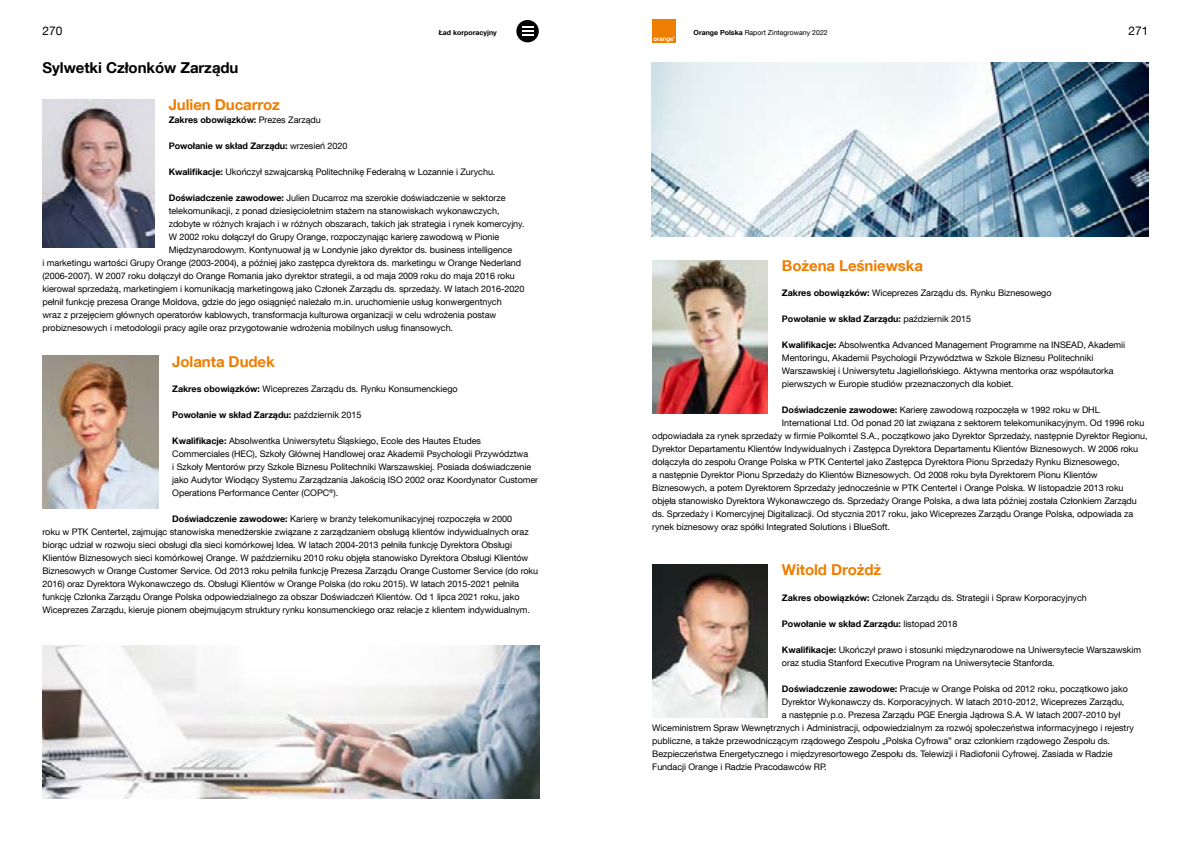
<style>
.page{position:relative;width:1191px;height:842px;background:#fff}
.page>*{position:absolute;margin:0;border:0;box-sizing:border-box;transform-origin:0 0}
.t1{font:700 15px "Helvetica Neue LT Com";letter-spacing:-.005em;color:#ef7d00}
.t2{font:700 15px "Helvetica Neue LT Com";letter-spacing:-.005em;color:#000}
.t3{font:12px "Helvetica Neue LT Com";letter-spacing:-.005em;color:#000}
.t4{font:9px/13px "Helvetica Neue LT Com";letter-spacing:-.005em;color:#000}
.t5{font:700 9px "Helvetica Neue LT Com";letter-spacing:-.005em;color:#000}
.t6{font:7px "Helvetica Neue LT Com";color:#000}
.t7{font:700 7px "Helvetica Neue LT Com";color:#000}
.s1{font-weight:700}
.s2{font-weight:400}
</style>
<div class="page">
<div style="left:516px;top:20px;width:23px;height:22px;background:#000;border-radius:50%"></div>
<svg style="left:522px;top:27px;width:11px;height:9px"></svg>
<div style="left:652px;top:19px;width:24px;height:24px;background:#ef7d00"></div>
<svg style="left:653px;top:36px;width:22px;height:6px"></svg>
<img style="left:43px;top:99px;width:111px;height:148px">
<img style="left:43px;top:356px;width:115px;height:153px">
<img style="left:42px;top:646px;width:497px;height:153px">
<img style="left:651px;top:62px;width:497px;height:175px">
<img style="left:652px;top:564px;width:116px;height:153px">
<img style="left:652px;top:260px;width:116px;height:153px">
<h2 class="t3" style="left:43px;top:24px;width:21px">270</h2>
<p class="t7" style="left:439px;top:28px;width:60px">Ład korporacyjny</p>
<p class="t6" style="left:693px;top:28px;width:136px"><span class="s1">Orange Polska</span> Raport Zintegrowany 2022</p>
<h2 class="t3" style="left:1128px;top:24px;width:21px">271</h2>
<h1 class="t2" style="left:43px;top:58px;width:197px">Sylwetki Członków Zarządu</h1>
<h1 class="t1" style="left:169px;top:95px;width:113px">Julien Ducarroz</h1>
<p class="t5" style="left:169px;top:114px;width:154px">Zakres obowiązków: <span class="s2">Prezes Zarządu</span></p>
<p class="t5" style="left:169px;top:140px;width:180px">Powołanie w skład Zarządu: <span class="s2">wrzesień 2020</span></p>
<p class="t4" style="left:169px;top:165px;width:328px"><span class="s1">Kwalifikacje:</span> Ukończył szwajcarską Politechnikę Federalną w Lozannie i Zurychu.</p>
<p class="t4" style="left:169px;top:191px;width:338px"><span class="s1">Doświadczenie zawodowe:</span> Julien Ducarroz ma szerokie doświadczenie w sektorze</p>
<p class="t4" style="left:169px;top:204px;width:332px">telekomunikacji, z ponad dziesięcioletnim stażem na stanowiskach wykonawczych,</p>
<p class="t4" style="left:169px;top:217px;width:357px">zdobyte w różnych krajach i w różnych obszarach, takich jak strategia i rynek komercyjny.</p>
<p class="t4" style="left:169px;top:230px;width:332px">W 2002 roku dołączył do Grupy Orange, rozpoczynając karierę zawodową w Pionie</p>
<p class="t4" style="left:169px;top:243px;width:345px">Międzynarodowym. Kontynuował ją w Londynie jako dyrektor ds. business intelligence</p>
<p class="t4" style="left:43px;top:256px;width:480px">i marketingu wartości Grupy Orange (2003-2004), a później jako zastępca dyrektora ds. marketingu w Orange Nederland</p>
<p class="t4" style="left:43px;top:269px;width:474px">(2006-2007). W 2007 roku dołączył do Orange Romania jako dyrektor strategii, a od maja 2009 roku do maja 2016 roku</p>
<p class="t4" style="left:43px;top:282px;width:483px">kierował sprzedażą, marketingiem i komunikacją marketingową jako Członek Zarządu ds. sprzedaży. W latach 2016-2020</p>
<p class="t4" style="left:43px;top:295px;width:461px">pełnił funkcję prezesa Orange Moldova, gdzie do jego osiągnięć należało m.in. uruchomienie usług konwergentnych</p>
<p class="t4" style="left:43px;top:308px;width:455px">wraz z przejęciem głównych operatorów kablowych, transformacja kulturowa organizacji w celu wdrożenia postaw</p>
<p class="t4" style="left:43px;top:321px;width:412px">probiznesowych i metodologii pracy agile oraz przygotowanie wdrożenia mobilnych usług finansowych.</p>
<h1 class="t1" style="left:172px;top:352px;width:104px">Jolanta Dudek</h1>
<p class="t4" style="left:172px;top:382px;width:287px"><span class="s1">Zakres obowiązków:</span> Wiceprezes Zarządu ds. Rynku Konsumenckiego</p>
<p class="t5" style="left:172px;top:409px;width:191px">Powołanie w skład Zarządu: <span class="s2">październik 2015</span></p>
<p class="t4" style="left:172px;top:434px;width:367px"><span class="s1">Kwalifikacje:</span> Absolwentka Uniwersytetu Śląskiego, Ecole des Hautes Etudes Commerciales (HEC), Szkoły Głównej Handlowej oraz Akademii Psychologii Przywództwa<br>i Szkoły Mentorów przy Szkole Biznesu Politechniki Warszawskiej. Posiada doświadczenie jako Audytor Wiodący Systemu Zarządzania Jakością ISO 2002 oraz Koordynator Customer Operations Performance Center (COPC<sup>®</sup>).</p>
<p class="t4" style="left:43px;top:512px;width:497px;text-indent:130px"><span class="s1">Doświadczenie zawodowe:</span> Karierę w branży telekomunikacyjnej rozpoczęła w 2000<br>roku w PTK Centertel, zajmując stanowiska menedżerskie związane z zarządzaniem obsługą klientów indywidualnych oraz biorąc udział w rozwoju sieci obsługi dla sieci komórkowej Idea. W latach 2004-2013 pełniła funkcję Dyrektora Obsługi Klientów Biznesowych sieci komórkowej Orange. W październiku 2010 roku objęła stanowisko Dyrektora Obsługi Klientów Biznesowych w Orange Customer Service. Od 2013 roku pełniła funkcję Prezesa Zarządu Orange Customer Service (do roku 2016) oraz Dyrektora Wykonawczego ds. Obsługi Klientów w Orange Polska (do roku 2015). W latach 2015-2021 pełniła funkcję Członka Zarządu Orange Polska odpowiedzialnego za obszar Doświadczeń Klientów. Od 1 lipca 2021 roku, jako Wiceprezes Zarządu, kieruje pionem obejmującym struktury rynku konsumenckiego oraz relacje z klientem indywidualnym.</p>
<h1 class="t1" style="left:782px;top:256px;width:143px">Bożena Leśniewska</h1>
<p class="t4" style="left:782px;top:286px;width:271px"><span class="s1">Zakres obowiązków:</span> Wiceprezes Zarządu ds. Rynku Biznesowego</p>
<p class="t5" style="left:782px;top:313px;width:191px">Powołanie w skład Zarządu: <span class="s2">październik 2015</span></p>
<p class="t4" style="left:782px;top:338px;width:345px"><span class="s1">Kwalifikacje:</span> Absolwentka Advanced Management Programme na INSEAD, Akademii Mentoringu, Akademii Psychologii Przywództwa w Szkole Biznesu Politechniki Warszawskiej i Uniwersytetu Jagiellońskiego. Aktywna mentorka oraz współautorka pierwszych w Europie studiów przeznaczonych dla kobiet.</p>
<p class="t4" style="left:782px;top:403px;width:319px"><span class="s1">Doświadczenie zawodowe:</span> Karierę zawodową rozpoczęła w 1992 roku w DHL</p>
<p class="t4" style="left:782px;top:416px;width:364px">International Ltd. Od ponad 20 lat związana z sektorem telekomunikacyjnym. Od 1996 roku</p>
<p class="t4" style="left:652px;top:429px;width:497px">odpowiadała za rynek sprzedaży w firmie Polkomtel S.A., początkowo jako Dyrektor Sprzedaży, następnie Dyrektor Regionu,</p>
<p class="t4" style="left:652px;top:442px;width:487px">Dyrektor Departamentu Klientów Indywidualnych i Zastępca Dyrektora Departamentu Klientów Biznesowych. W 2006 roku</p>
<p class="t4" style="left:652px;top:455px;width:469px">dołączyła do zespołu Orange Polska w PTK Centertel jako Zastępca Dyrektora Pionu Sprzedaży Rynku Biznesowego,</p>
<p class="t4" style="left:652px;top:468px;width:447px">a następnie Dyrektor Pionu Sprzedaży do Klientów Biznesowych. Od 2008 roku była Dyrektorem Pionu Klientów</p>
<p class="t4" style="left:652px;top:481px;width:473px">Biznesowych, a potem Dyrektorem Sprzedaży jednocześnie w PTK Centertel i Orange Polska. W listopadzie 2013 roku</p>
<p class="t4" style="left:652px;top:494px;width:486px">objęła stanowisko Dyrektora Wykonawczego ds. Sprzedaży Orange Polska, a dwa lata później została Członkiem Zarządu</p>
<p class="t4" style="left:652px;top:507px;width:482px">ds. Sprzedaży i Komercyjnej Digitalizacji. Od stycznia 2017 roku, jako Wiceprezes Zarządu Orange Polska, odpowiada za</p>
<p class="t4" style="left:652px;top:520px;width:239px">rynek biznesowy oraz spółki Integrated Solutions i BlueSoft.</p>
<h1 class="t1" style="left:782px;top:560px;width:101px">Witold Drożdż</h1>
<p class="t4" style="left:782px;top:591px;width:306px"><span class="s1">Zakres obowiązków:</span> Członek Zarządu ds. Strategii i Spraw Korporacyjnych</p>
<p class="t5" style="left:782px;top:618px;width:177px">Powołanie w skład Zarządu: <span class="s2">listopad 2018</span></p>
<p class="t4" style="left:782px;top:643px;width:361px"><span class="s1">Kwalifikacje:</span> Ukończył prawo i stosunki międzynarodowe na Uniwersytecie Warszawskim oraz studia Stanford Executive Program na Uniwersytecie Stanforda.</p>
<p class="t4" style="left:782px;top:682px;width:347px"><span class="s1">Doświadczenie zawodowe:</span> Pracuje w Orange Polska od 2012 roku, początkowo jako</p>
<p class="t4" style="left:782px;top:695px;width:344px">Dyrektor Wykonawczy ds. Korporacyjnych. W latach 2010-2012, Wiceprezes Zarządu,</p>
<p class="t4" style="left:782px;top:708px;width:340px">a następnie p.o. Prezesa Zarządu PGE Energia Jądrowa S.A. W latach 2007-2010 był</p>
<p class="t4" style="left:652px;top:721px;width:483px">Wiceministrem Spraw Wewnętrznych i Administracji, odpowiedzialnym za rozwój społeczeństwa informacyjnego i rejestry</p>
<p class="t4" style="left:652px;top:734px;width:459px">publiczne, a także przewodniczącym rządowego Zespołu „Polska Cyfrowa” oraz członkiem rządowego Zespołu ds.</p>
<p class="t4" style="left:652px;top:747px;width:462px">Bezpieczeństwa Energetycznego i międzyresortowego Zespołu ds. Telewizji i Radiofonii Cyfrowej. Zasiada w Radzie</p>
<p class="t4" style="left:652px;top:760px;width:176px">Fundacji Orange i Radzie Pracodawców RP.</p>
</div>
